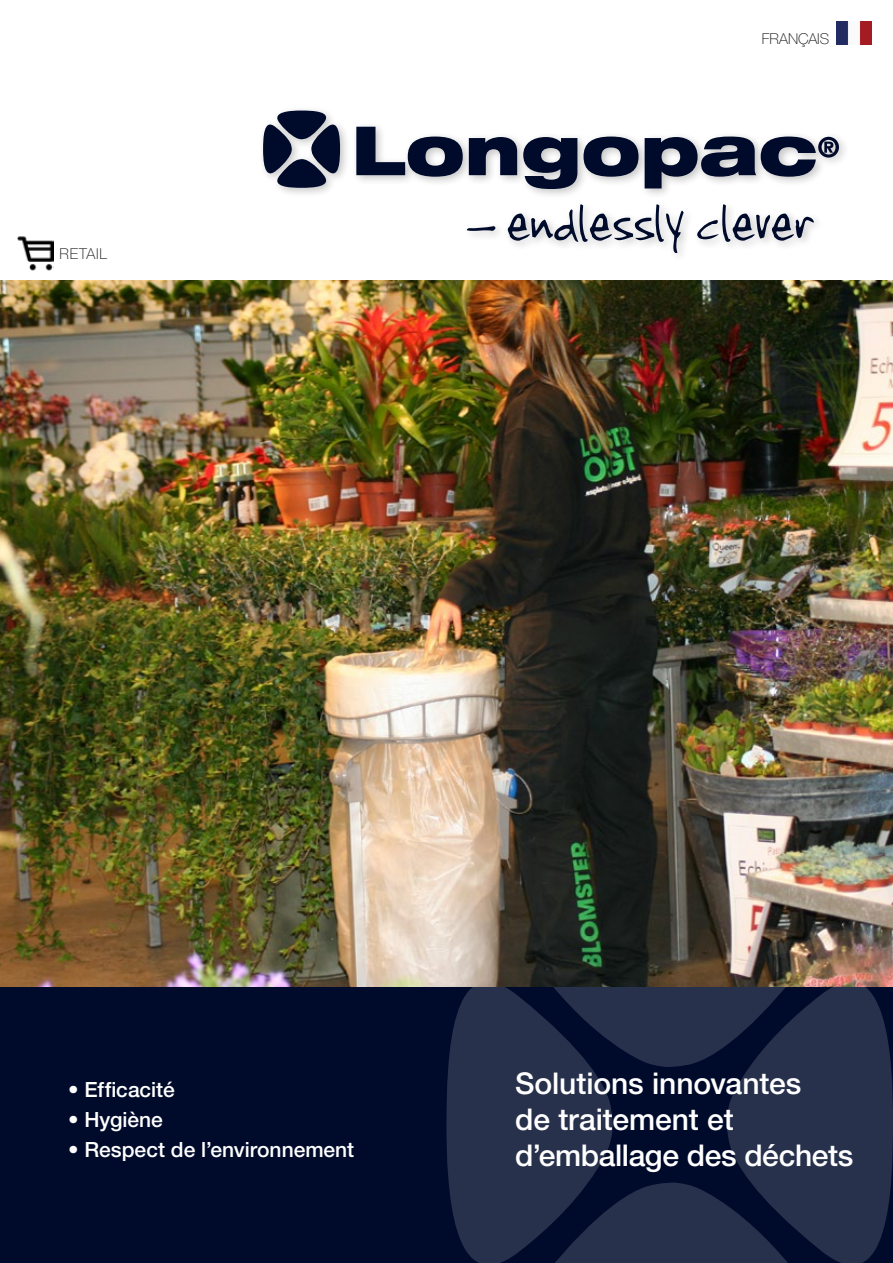
<style>
.page{position:relative;width:893px;height:1263px;background:#fff}
.page>*{position:absolute;margin:0;border:0;box-sizing:border-box;transform-origin:0 0}
.t1{font:500 30px/36px "Helvetica Neue LT Std";letter-spacing:-.005em;color:#fff}
.t2{font:500 21px "Helvetica Neue LT Std";color:#fff}
.t3{font:100 15px "Helvetica Neue LT Std";color:#121212}
</style>
<div class="page">
<div style="left:0;top:986px;width:893px;height:277px;background:#000b2b"></div>
<svg style="left:446px;top:986px;width:167px;height:277px;background:#232d48"></svg>
<svg style="left:726px;top:986px;width:167px;height:277px;background:#242d48"></svg>
<svg style="left:488px;top:1182px;width:363px;height:81px"></svg>
<svg style="left:490px;top:986px;width:363px;height:81px;fill:#28314c"></svg>
<img style="left:0;top:281px;width:893px;height:705px">
<svg style="left:467px;top:204px;width:347px;height:49px"></svg>
<svg style="left:356px;top:127px;width:107px;height:50px"></svg>
<svg style="left:469px;top:137px;width:48px;height:38px;background:#374058"></svg>
<svg style="left:523px;top:137px;width:54px;height:52px;background:#3e465d"></svg>
<svg style="left:583px;top:137px;width:55px;height:40px;background:#444c63"></svg>
<svg style="left:645px;top:137px;width:194px;height:51px"></svg>
<svg style="left:263px;top:111px;width:77px;height:77px"></svg>
<img style="left:17px;top:236px;width:36px;height:35px">
<img style="left:836px;top:21px;width:36px;height:24px">
<p class="t3" style="left:60px;top:245px;width:49px">RETAIL</p>
<p class="t3" style="left:762px;top:30px;width:69px">FRANÇAIS</p>
<p class="t2" style="left:68px;top:1077px;width:108px">• Efficacité</p>
<p class="t2" style="left:68px;top:1107px;width:96px">• Hygiène</p>
<p class="t2" style="left:68px;top:1136px;width:288px">• Respect de l’environnement</p>
<p class="t1" style="left:515px;top:1065px;width:340px">Solutions innovantes<br>de traitement et d’emballage des déchets</p>
</div>
